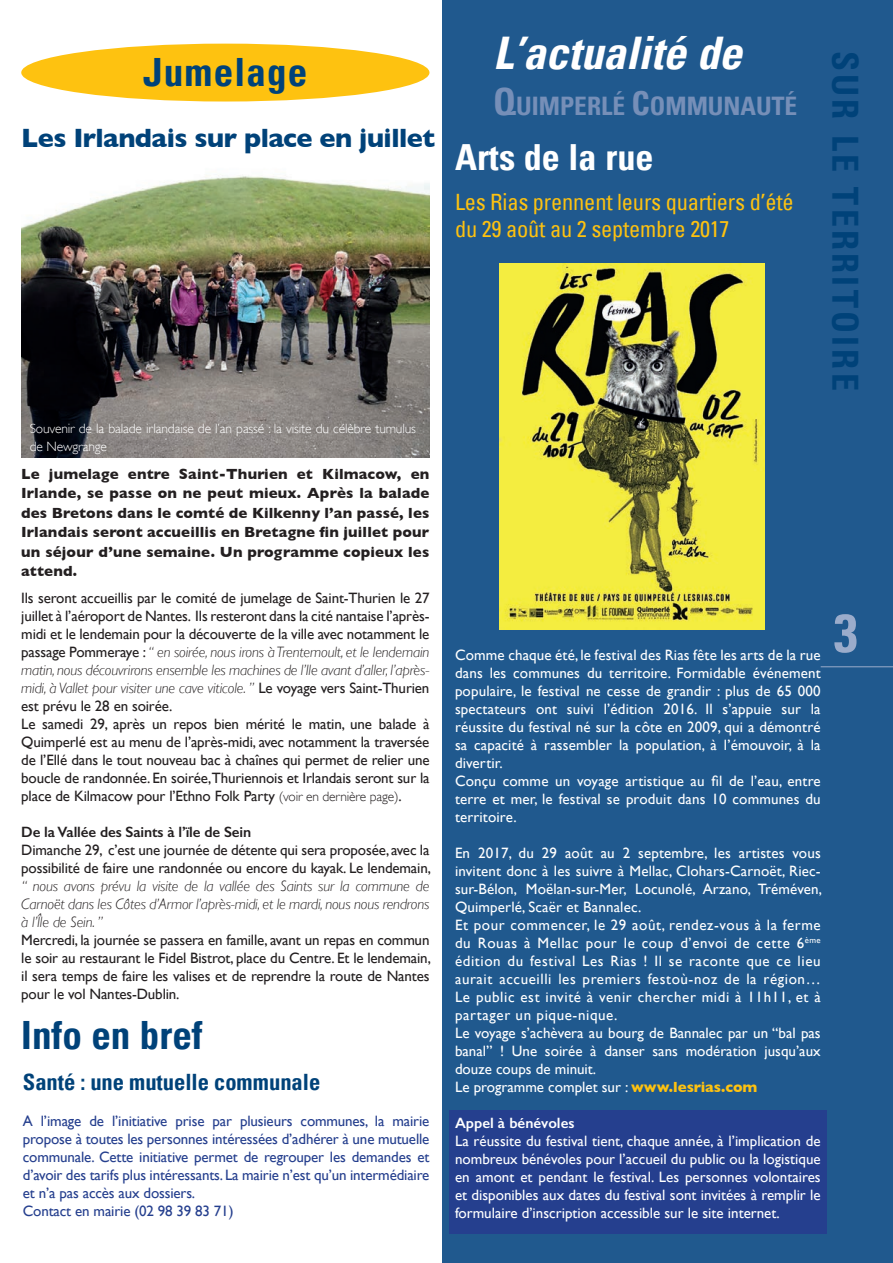
<style>
.page{position:relative;width:893px;height:1263px;background:#fff}
.page>*{position:absolute;margin:0;border:0;box-sizing:border-box;transform-origin:0 0}
.Normal_e{font:700 condensed 54px "Univers";color:#9baccb}
.Normal_e-2{font:italic 700 condensed 45px "Univers";color:#fff}
.Normal_e-3{font:700 condensed 39px "Univers";letter-spacing:.015em;color:#004279}
.Normal_e-4{font:700 condensed 36px "Univers";letter-spacing:.09em;color:#004279}
.Normal_e-5{font:700 condensed 36px "Univers";color:#fff}
.t1{font:700 27px "Gill Sans";letter-spacing:-.02em;color:#004279}
.Normal_e-6{font:700 condensed 25.5px "Univers";color:#768fb8}
.t2{font:condensed 22.5px "Univers";letter-spacing:-.01em;color:#fec210}
.t3{font:700 condensed 22.5px "Univers";color:#004279}
.t4{font:15px/18px "Gill Sans";letter-spacing:.01em;color:#fff;text-align:justify}
.t5{font:15px/18px "Gill Sans";letter-spacing:-.01em;color:#231f20;text-align:justify}
.t6{font:15px/18px "Gill Sans";letter-spacing:-.01em;color:#253f8e;text-align:justify}
.t7{font:italic 300 15px/18px "Gill Sans";letter-spacing:-.01em;color:#231f20;text-align:justify}
.t8{font:700 15px/19.5px "Gill Sans";letter-spacing:.01em;color:#231f20;text-align:justify}
.t9{font:600 15px "Gill Sans";letter-spacing:-.01em;color:#231f20}
.t10{font:600 15px "Gill Sans";color:#fff}
.t11{font:300 13.5px/18px "Gill Sans";letter-spacing:-.01em;color:#fff}
.s1{font-weight:300;font-style:italic}
.s2{font-weight:300;font-size:13.5px}
.s3{font-weight:400;font-style:normal}
.s4{font-size:37.5px}
.s5{font-size:33px}
.s6{font-weight:700;color:#fec210}
</style>
<div class="page">
<img style="left:21px;top:175px;width:408px;height:283px">
<div style="left:442px;top:0;width:451px;height:1263px;background:#20598e"></div>
<hr style="left:821px;top:666px;width:72px;height:1px;background:#9baccb">
<img style="left:500px;top:263px;width:265px;height:366px">
<div style="left:449px;top:1110px;width:378px;height:123px;background:#253f8e"></div>
<div style="left:21px;top:44px;width:408px;height:58px;background:#fec210;border-radius:50%"></div>
<p class="Normal_e-3" style="left:143px;top:49px;width:166px">Jumelage</p>
<p class="t1" style="left:21px;top:122px;width:415px">Les Irlandais sur place en juillet</p>
<p class="t11" style="left:30px;top:419px;width:388px">Souvenir de la balade irlandaise de l’an passé : la visite du célèbre tumulus de Newgrange</p>
<p class="t8" style="left:21px;top:464px;width:410px">Le jumelage entre Saint-Thurien et Kilmacow, en Irlande, se passe on ne peut mieux. Après la balade des Bretons dans le comté de Kilkenny l’an passé, les Irlandais seront accueillis en Bretagne fin juillet pour un séjour d’une semaine. Un programme copieux les attend.</p>
<p class="t5" style="left:21px;top:589px;width:410px">Ils seront accueillis par le comité de jumelage de Saint-Thurien le 27 juillet à l’aéroport de Nantes. Ils resteront dans la cité nantaise l’après&shy;midi et le lendemain pour la découverte de la ville avec notamment le passage Pommeraye : <span class="s1">“ en soirée, nous irons à Trentemoult, et le lendemain matin, nous découvrirons ensemble les machines de l’Ile avant d’aller, l’après&shy;midi, à Vallet pour visiter une cave viticole. ”</span> Le voyage vers Saint-Thurien est prévu le 28 en soirée.</p>
<p class="t5" style="left:21px;top:715px;width:410px">Le samedi 29, après un repos bien mérité le matin, une balade à Quimperlé est au menu de l’après-midi, avec notamment la traversée de l’Ellé dans le tout nouveau bac à chaînes qui permet de relier une boucle de randonnée. En soirée,Thuriennois et Irlandais seront sur la place de Kilmacow pour l’Ethno Folk Party <span class="s2">(voir en dernière page)</span>.</p>
<p class="t9" style="left:21px;top:823px;width:231px">De la Vallée des Saints à l’ïle de Sein</p>
<p class="t7" style="left:21px;top:841px;width:411px"><span class="s3">Dimanche 29, c’est une journée de détente qui sera proposée, avec la possibilité de faire une randonnée ou encore du kayak. Le lendemain, </span>“ nous avons prévu la visite de la vallée des Saints sur la commune de Carnoët dans les Côtes d’Armor l’après-midi, et le mardi, nous nous rendrons à l’Île de Sein. ”</p>
<p class="t5" style="left:21px;top:931px;width:411px">Mercredi, la journée se passera en famille, avant un repas en commun le soir au restaurant le Fidel Bistrot, place du Centre. Et le lendemain, il sera temps de faire les valises et de reprendre la route de Nantes pour le vol Nantes-Dublin.</p>
<p class="Normal_e-3" style="left:21px;top:1011px;width:183px">Info en bref</p>
<p class="t3" style="left:23px;top:1068px;width:299px">Santé : une mutuelle communale</p>
<p class="t6" style="left:23px;top:1111px;width:408px">A l’image de l’initiative prise par plusieurs communes, la mairie propose à toutes les personnes intéressées d’adhérer à une mutuelle communale. Cette initiative permet de regrouper les demandes et d’avoir des tarifs plus intéressants. La mairie n’est qu’un intermédiaire et n’a pas accès aux dossiers.</p>
<p class="t6" style="left:23px;top:1201px;width:212px">Contact en mairie (02 98 39 83 71)</p>
<p class="Normal_e-2" style="left:493px;top:26px;width:250px">L’actualité de</p>
<p class="Normal_e-6" style="left:493px;top:90px;width:305px"><span class="s4">Q</span>UIMPERLÉ <span class="s5">C</span>OMMUNAUTÉ</p>
<p class="Normal_e-5" style="left:455px;top:135px;width:200px">Arts de la rue</p>
<p class="t2" style="left:455px;top:187px;width:340px">Les Rias prennent leurs quartiers d’été</p>
<p class="t2" style="left:455px;top:214px;width:276px">du 29 août au 2 septembre 2017</p>
<p class="Normal_e-4" style="left:867px;top:51px;width:341px;rotate:90deg">SUR LE TERRITOIRE</p>
<p class="t4" style="left:455px;top:646px;width:367px">Comme chaque été, le festival des Rias fête les arts de la rue dans les communes du territoire. Formidable événement populaire, le festival ne cesse de grandir : plus de 65 000 spectateurs ont suivi l’édition 2016. Il s’appuie sur la réussite du festival né sur la côte en 2009, qui a démontré sa capacité à rassembler la population, à l’émouvoir, à la divertir.</p>
<p class="t4" style="left:455px;top:772px;width:367px">Conçu comme un voyage artistique au fil de l’eau, entre terre et mer, le festival se produit dans 10 communes du territoire.</p>
<p class="t4" style="left:455px;top:844px;width:369px">En 2017, du 29 août au 2 septembre, les artistes vous invitent donc à les suivre à Mellac, Clohars-Carnoët, Riec&shy;sur-Bélon, Moëlan-sur-Mer, Locunolé, Arzano, Tréméven, Quimperlé, Scaër et Bannalec.</p>
<p class="t4" style="left:455px;top:916px;width:367px">Et pour commencer, le 29 août, rendez-vous à la ferme du Rouas à Mellac pour le coup d’envoi de cette 6<sup>ème </sup>édition du festival Les Rias ! Il se raconte que ce lieu aurait accueilli les premiers festoù-noz de la région… Le public est invité à venir chercher midi à 11h11, et à partager un pique-nique.</p>
<p class="t4" style="left:455px;top:1024px;width:367px">Le voyage s’achèvera au bourg de Bannalec par un “bal pas banal” ! Une soirée à danser sans modération jusqu’aux douze coups de minuit.</p>
<p class="t4" style="left:455px;top:1078px;width:304px">Le programme complet sur : <span class="s6">www.lesrias.com</span></p>
<p class="t10" style="left:455px;top:1114px;width:121px">Appel à bénévoles</p>
<p class="t4" style="left:455px;top:1132px;width:367px">La réussite du festival tient, chaque année, à l’implication de nombreux bénévoles pour l’accueil du public ou la logistique en amont et pendant le festival. Les personnes volontaires et disponibles aux dates du festival sont invitées à remplir le formulaire d’inscription accessible sur le site internet.</p>
<p class="Normal_e" style="left:834px;top:600px;width:25px">3</p>
</div>
